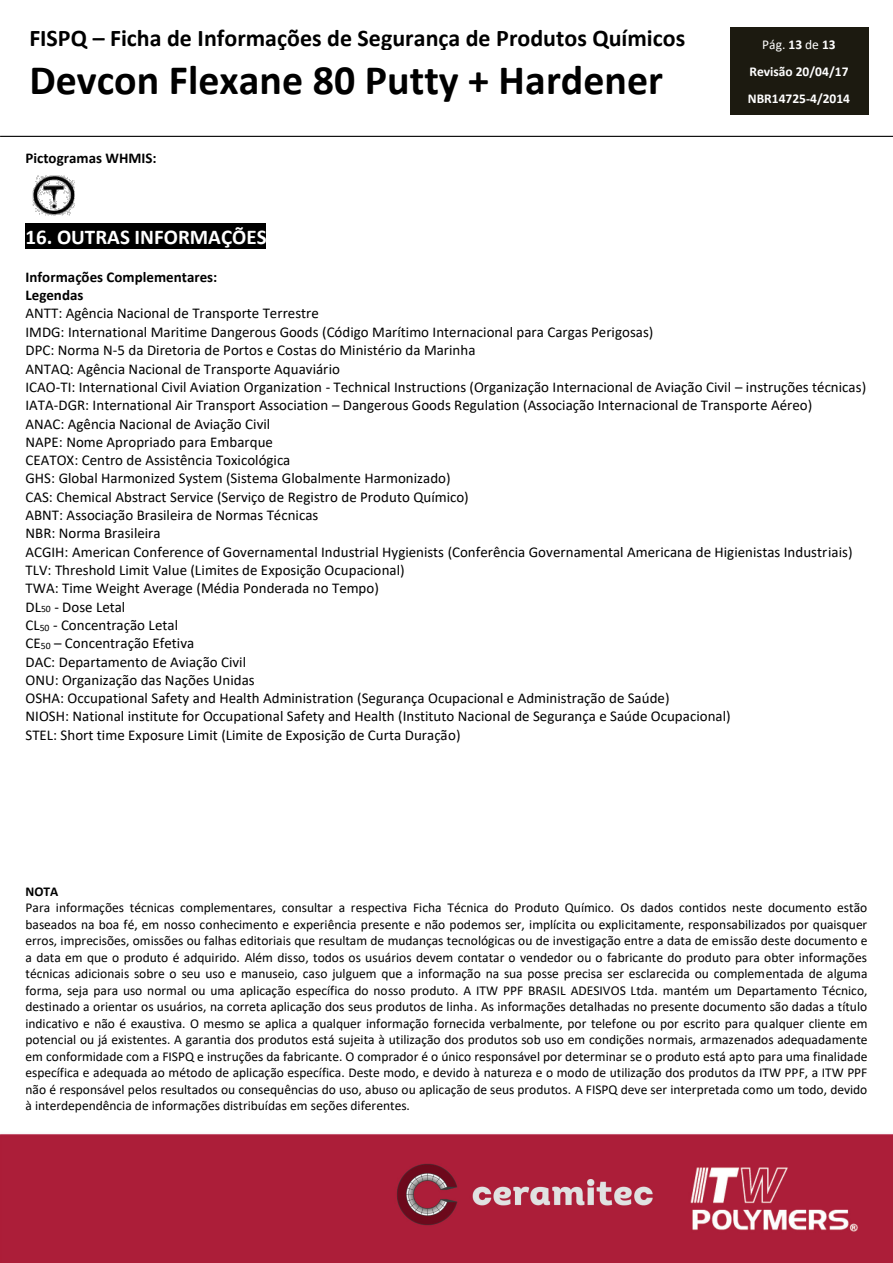
<style>
.page{position:relative;width:893px;height:1263px;background:#fff}
.page>*{position:absolute;margin:0;border:0;box-sizing:border-box;transform-origin:0 0}
.t1{font:700 42px "Calibri";color:#000}
.t2{font:700 24px "Calibri";color:#000}
.t3{font:700 21px "Calibri";color:#fff}
.t4{font:15px/18.3px "Calibri";color:#000}
.t5{font:700 15px/18.3px "Calibri";color:#000}
.t6{font:13.5px/16.5px "Calibri";color:#000;text-align:justify}
.t7{font:700 13.5px/27.2px "Calibri";color:#fff;text-align:center}
.t8{font:700 13.5px "Calibri";color:#000}
.s1{font-weight:400}
.s2{font-size:9.75px}
</style>
<div class="page">
<div style="left:730px;top:28px;width:138px;height:87px;background:#1c1a10"></div>
<hr style="left:0;top:136px;width:893px;height:1px;background:#000">
<div style="left:26px;top:224px;width:240px;height:25px;background:#000"></div>
<img style="left:26px;top:175px;width:56px;height:49px">
<img style="left:1px;top:1134px;width:892px;height:129px">
<h2 class="t2" style="left:29px;top:21px;width:658px">FISPQ – Ficha de Informações de Segurança de Produtos Químicos</h2>
<h1 class="t1" style="left:29px;top:50px;width:635px">Devcon Flexane 80 Putty + Hardener</h1>
<p class="t5" style="left:26px;top:149px;width:133px">Pictogramas WHMIS:</p>
<p class="t7" style="left:748px;top:31px;width:104px"><span class="s1">Pág.</span> 13 <span class="s1">de</span> 13<br>Revisão 20/04/17<br>NBR14725-4/2014</p>
<h3 class="t3" style="left:26px;top:222px;width:243px">16. OUTRAS INFORMAÇÕES</h3>
<p class="t5" style="left:26px;top:268px;width:193px">Informações Complementares:<br>Legendas</p>
<p class="t4" style="left:26px;top:304px;width:842px">ANTT: Agência Nacional de Transporte Terrestre<br>IMDG: International Maritime Dangerous Goods (Código Marítimo Internacional para Cargas Perigosas)<br>DPC: Norma N-5 da Diretoria de Portos e Costas do Ministério da Marinha<br>ANTAQ: Agência Nacional de Transporte Aquaviário<br>ICAO-TI: International Civil Aviation Organization - Technical Instructions (Organização Internacional de Aviação Civil – instruções técnicas)<br>IATA-DGR: International Air Transport Association – Dangerous Goods Regulation (Associação Internacional de Transporte Aéreo)<br>ANAC: Agência Nacional de Aviação Civil<br>NAPE: Nome Apropriado para Embarque<br>CEATOX: Centro de Assistência Toxicológica<br>GHS: Global Harmonized System (Sistema Globalmente Harmonizado)<br>CAS: Chemical Abstract Service (Serviço de Registro de Produto Químico)<br>ABNT: Associação Brasileira de Normas Técnicas<br>NBR: Norma Brasileira<br>ACGIH: American Conference of Governamental Industrial Hygienists (Conferência Governamental Americana de Higienistas Industriais)<br>TLV: Threshold Limit Value (Limites de Exposição Ocupacional)<br>TWA: Time Weight Average (Média Ponderada no Tempo)<br>DL<span class="s2">50</span> - Dose Letal<br>CL<span class="s2">50</span> - Concentração Letal<br>CE<span class="s2">50</span> – Concentração Efetiva<br>DAC: Departamento de Aviação Civil<br>ONU: Organização das Nações Unidas<br>OSHA: Occupational Safety and Health Administration (Segurança Ocupacional e Administração de Saúde)<br>NIOSH: National institute for Occupational Safety and Health (Instituto Nacional de Segurança e Saúde Ocupacional)<br>STEL: Short time Exposure Limit (Limite de Exposição de Curta Duração)</p>
<p class="t8" style="left:26px;top:882px;width:34px">NOTA</p>
<p class="t6" style="left:26px;top:899px;width:844px">Para informações técnicas complementares, consultar a respectiva Ficha Técnica do Produto Químico. Os dados contidos neste documento estão baseados na boa fé, em nosso conhecimento e experiência presente e não podemos ser, implícita ou explicitamente, responsabilizados por quaisquer erros, imprecisões, omissões ou falhas editoriais que resultam de mudanças tecnológicas ou de investigação entre a data de emissão deste documento e a data em que o produto é adquirido. Além disso, todos os usuários devem contatar o vendedor ou o fabricante do produto para obter informações técnicas adicionais sobre o seu uso e manuseio, caso julguem que a informação na sua posse precisa ser esclarecida ou complementada de alguma forma, seja para uso normal ou uma aplicação específica do nosso produto. A ITW PPF BRASIL ADESIVOS Ltda. mantém um Departamento Técnico, destinado a orientar os usuários, na correta aplicação dos seus produtos de linha. As informações detalhadas no presente documento são dadas a título indicativo e não é exaustiva. O mesmo se aplica a qualquer informação fornecida verbalmente, por telefone ou por escrito para qualquer cliente em potencial ou já existentes. A garantia dos produtos está sujeita à utilização dos produtos sob uso em condições normais, armazenados adequadamente em conformidade com a FISPQ e instruções da fabricante. O comprador é o único responsável por determinar se o produto está apto para uma finalidade específica e adequada ao método de aplicação específica. Deste modo, e devido à natureza e o modo de utilização dos produtos da ITW PPF, a ITW PPF não é responsável pelos resultados ou consequências do uso, abuso ou aplicação de seus produtos. A FISPQ deve ser interpretada como um todo, devido à interdependência de informações distribuídas em seções diferentes.</p>
</div>
